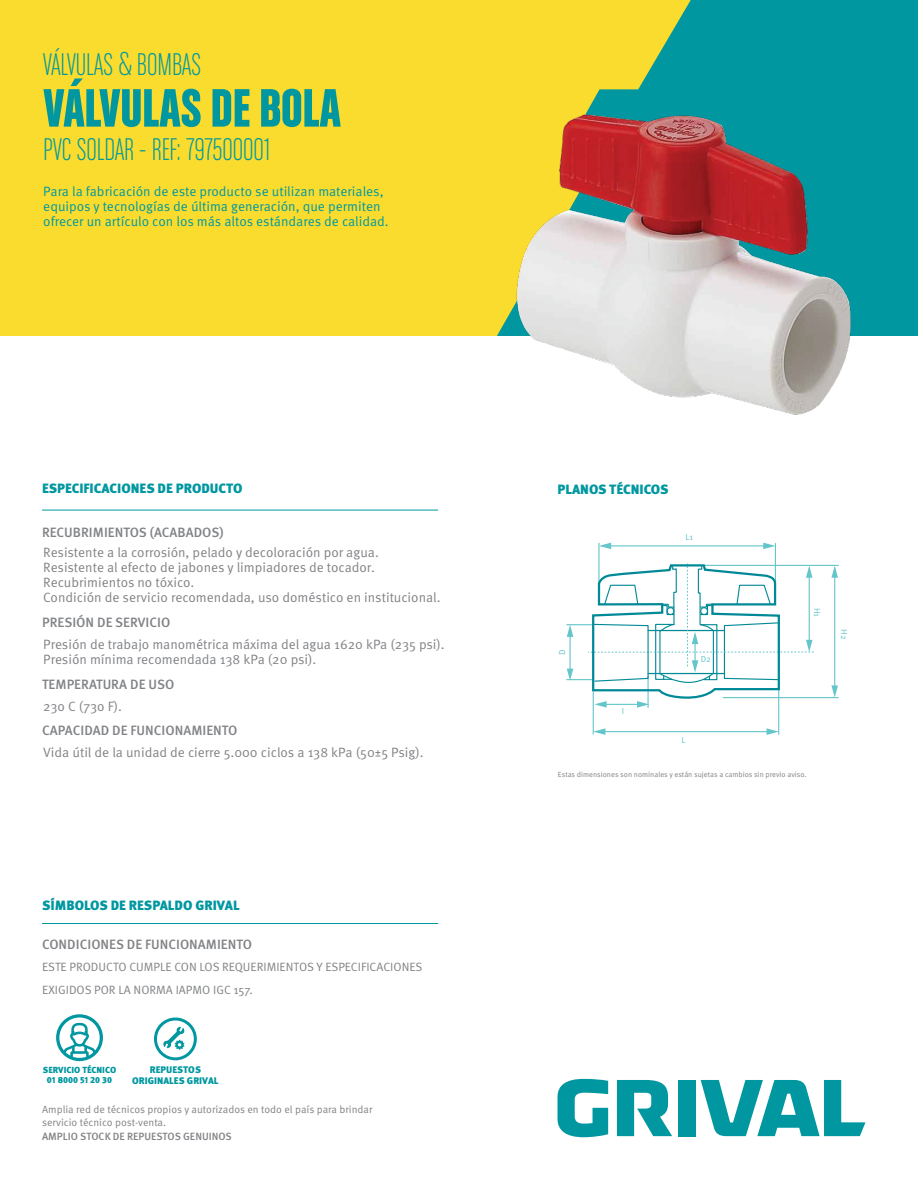
<style>
.page{position:relative;width:918px;height:1188px;background:#fff}
.page>*{position:absolute;margin:0;border:0;box-sizing:border-box;transform-origin:0 0}
.t1{font:57.45px "Chalet Comprime Hong Kong Sixty";color:#0097a0}
.t2{font:33.45px "Chalet Comprime Milan Eighty";color:#0097a0}
.t3{font:13.5px/15px "Meta Pro";color:#808285}
.t4{font:13.5px/15px "Meta Pro";color:#0097a0}
.t5{font:500 13.5px "Meta Pro";color:#808285}
.t6{font:900 13.5px "Meta Pro";color:#0097a0}
.t7{font:12px/22.5px "Meta Pro";color:#808285}
.t8{font:10.5px/13.5px "Meta Pro";color:#808285}
.t9{font:500 10.5px "Meta Pro";color:#808285}
.t10{font:900 9.6px/10.2px "Meta Pro";color:#0097a0;text-align:center}
.t11{font:900 8.85px/10.1px "Meta Pro";color:#0097a0;text-align:center}
.t12{font:8.7px "Meta Pro";color:#64c5ca}
.t13{font:7.5px "Meta Pro";color:#808285}
</style>
<div class="page">
<div style="left:0;top:0;width:918px;height:336px;background:#f9dc2d"></div>
<div style="left:641px;top:0;width:277px;height:336px;background:#0097a0"></div>
<svg style="left:617px;top:1080px;width:55px;height:56px"></svg>
<div style="left:678px;top:1080px;width:17px;height:56px;background:#0097a0"></div>
<svg style="left:558px;top:1079px;width:50px;height:58px"></svg>
<svg style="left:701px;top:1080px;width:164px;height:56px"></svg>
<hr style="left:42px;top:510px;width:396px;height:1px;background:#0097a0">
<img style="left:497px;top:84px;width:381px;height:331px">
<hr style="left:723px;top:697px;width:115px;height:1px;background:#64c5ca">
<hr style="left:834px;top:576px;width:1px;height:112px;background:#64c5ca">
<svg style="left:831px;top:685px;width:7px;height:12px"></svg>
<svg style="left:831px;top:566px;width:7px;height:12px"></svg>
<hr style="left:704px;top:565px;width:134px;height:1px;background:#64c5ca">
<hr style="left:775px;top:543px;width:1px;height:43px;background:#64c5ca">
<hr style="left:598px;top:543px;width:2px;height:43px;background:#64c5ca">
<hr style="left:609px;top:545px;width:156px;height:1px;background:#64c5ca">
<svg style="left:763px;top:543px;width:12px;height:6px"></svg>
<svg style="left:599px;top:543px;width:12px;height:6px"></svg>
<hr style="left:593px;top:692px;width:1px;height:42px;background:#64c5ca">
<hr style="left:778px;top:687px;width:1px;height:47px;background:#64c5ca">
<hr style="left:603px;top:731px;width:166px;height:1px;background:#64c5ca">
<svg style="left:593px;top:728px;width:12px;height:7px"></svg>
<svg style="left:767px;top:728px;width:12px;height:7px"></svg>
<svg style="left:567px;top:563px;width:247px;height:145px"></svg>
<hr style="left:42px;top:923px;width:396px;height:1px;background:#0097a0">
<svg style="left:56px;top:1014px;width:47px;height:47px"></svg>
<svg style="left:154px;top:1018px;width:43px;height:42px"></svg>
<h2 class="t2" style="left:43px;top:46px;width:159px">VÁLVULAS &amp; BOMBAS</h2>
<h1 class="t1" style="left:43px;top:74px;width:299px">VÁLVULAS DE BOLA</h1>
<h2 class="t2" style="left:43px;top:131px;width:228px">PVC SOLDAR - REF: 797500001</h2>
<p class="t4" style="left:43px;top:184px;width:347px">Para la fabricación de este producto se utilizan materiales, equipos y tecnologías de última generación, que permiten ofrecer un artículo con los más altos estándares de calidad.</p>
<p class="t6" style="left:42px;top:480px;width:202px">ESPECIFICACIONES DE PRODUCTO</p>
<p class="t5" style="left:42px;top:524px;width:183px">RECUBRIMIENTOS (ACABADOS)</p>
<p class="t3" style="left:43px;top:545px;width:399px">Resistente a la corrosión, pelado y decoloración por agua.<br>Resistente al efecto de jabones y limpiadores de tocador.<br>Recubrimientos no tóxico.<br>Condición de servicio recomendada, uso doméstico en institucional.</p>
<p class="t5" style="left:42px;top:614px;width:130px">PRESIÓN DE SERVICIO</p>
<p class="t3" style="left:43px;top:637px;width:403px">Presión de trabajo manométrica máxima del agua 1620 kPa (235 psi).<br>Presión mínima recomendada 138 kPa (20 psi).</p>
<p class="t5" style="left:42px;top:675px;width:134px">TEMPERATURA DE USO</p>
<p class="t3" style="left:43px;top:699px;width:80px">23o C (73o F).</p>
<p class="t5" style="left:42px;top:722px;width:197px">CAPACIDAD DE FUNCIONAMIENTO</p>
<p class="t3" style="left:43px;top:745px;width:382px">Vida útil de la unidad de cierre 5.000 ciclos a 138 kPa (50±5 Psig).</p>
<p class="t6" style="left:42px;top:896px;width:199px">SÍMBOLOS DE RESPALDO GRIVAL</p>
<p class="t5" style="left:42px;top:935px;width:211px">CONDICIONES DE FUNCIONAMIENTO</p>
<p class="t7" style="left:42px;top:956px;width:382px">ESTE PRODUCTO CUMPLE CON LOS REQUERIMIENTOS Y ESPECIFICACIONES<br>EXIGIDOS POR LA NORMA IAPMO IGC 157.</p>
<p class="t11" style="left:43px;top:1065px;width:75px">SERVICIO TÉCNICO<br>01 8000 51 20 30</p>
<p class="t10" style="left:132px;top:1065px;width:88px">REPUESTOS<br>ORIGINALES GRIVAL</p>
<p class="t8" style="left:42px;top:1103px;width:332px">Amplia red de técnicos propios y autorizados en todo el país para brindar servicio técnico post-venta.</p>
<p class="t9" style="left:42px;top:1130px;width:191px">AMPLIO STOCK DE REPUESTOS GENUINOS</p>
<p class="t6" style="left:558px;top:480px;width:113px">PLANOS TÉCNICOS</p>
<p class="t12" style="left:685px;top:531px;width:9px">L1</p>
<p class="t12" style="left:557px;top:655px;width:7px;rotate:-90deg">D</p>
<p class="t12" style="left:622px;top:706px;width:4px">I</p>
<p class="t12" style="left:701px;top:653px;width:12px">D2</p>
<p class="t12" style="left:681px;top:735px;width:6px">L</p>
<p class="t12" style="left:823px;top:608px;width:11px;rotate:90deg">H1</p>
<p class="t13" style="left:558px;top:770px;width:250px">Estas dimensiones son nominales y están sujetas a cambios sin previo aviso.</p>
<p class="t12" style="left:850px;top:629px;width:12px;rotate:90deg">H2</p>
</div>
